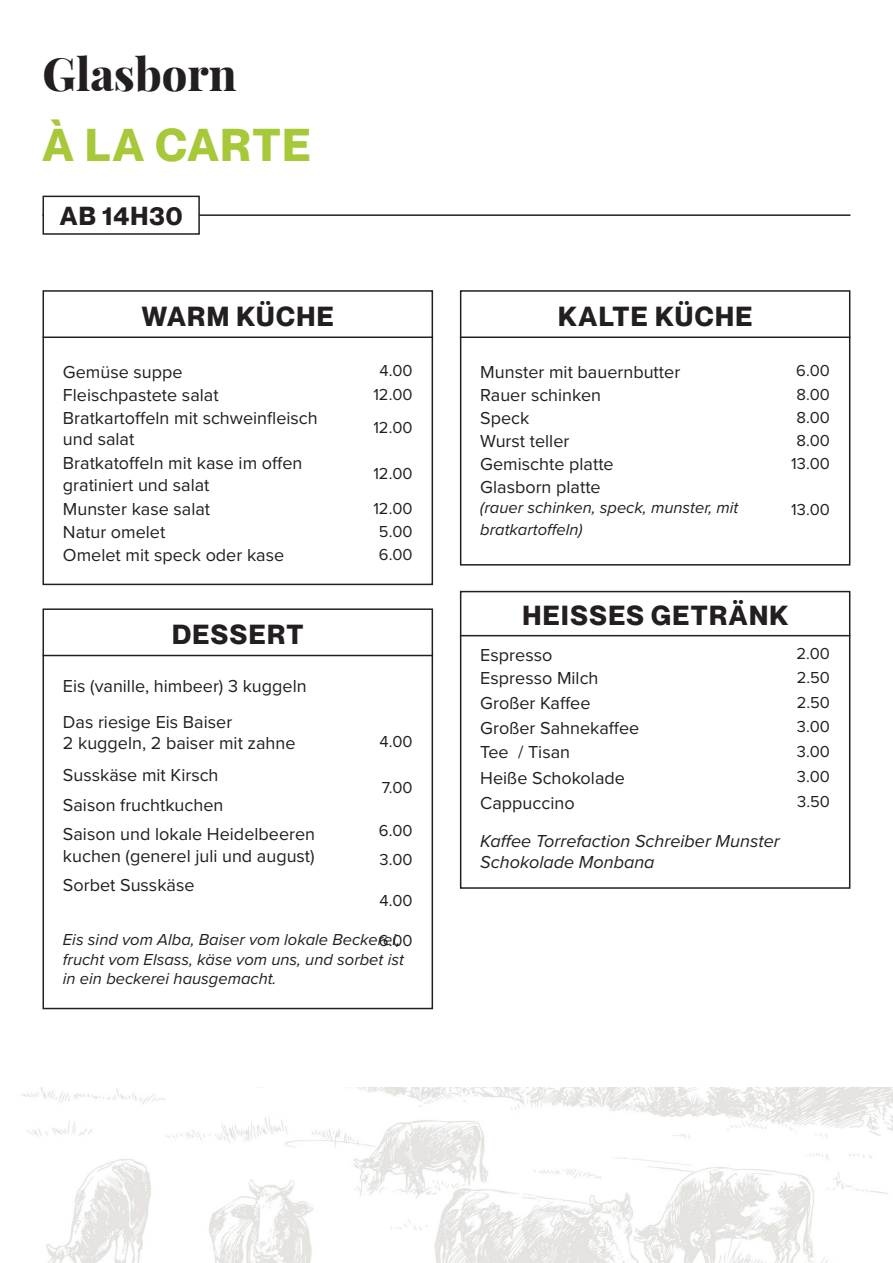
<style>
.page{position:relative;width:893px;height:1263px;background:#fff}
.page>*{position:absolute;margin:0;border:0;box-sizing:border-box;transform-origin:0 0}
.t1{font:800 45px "Playfair Display";color:#231f20}
.t2{font:700 45px "Neue Montreal";letter-spacing:.04em;color:#a6c839}
.t3{font:700 27px "Neue Montreal";letter-spacing:.05em;color:#231f20}
.t4{font:700 25.5px "Neue Montreal";letter-spacing:.04em;color:#231f20}
.t5{font:18px/21.6px "Proxima Nova";color:#231f20}
.t6{font:italic 18px "Proxima Nova";color:#231f20}
.t7{font:italic 16.5px/19.8px "Proxima Nova";color:#231f20}
.t8{font:16.5px "Proxima Nova";color:#231f20}
</style>
<div class="page">
<img style="left:21px;top:1087px;width:872px;height:176px">
<hr style="left:43px;top:214px;width:807px;height:2px;background:#231f20">
<div style="left:43px;top:196px;width:156px;height:38px;background:#fff"></div>
<div style="left:43px;top:196px;width:157px;height:39px;border:2px solid #231f20"></div>
<hr style="left:43px;top:336px;width:390px;height:2px;background:#231f20">
<hr style="left:43px;top:655px;width:390px;height:1px;background:#231f20">
<hr style="left:460px;top:336px;width:390px;height:2px;background:#231f20">
<div style="left:43px;top:290px;width:390px;height:295px;border:2px solid #231f20"></div>
<div style="left:43px;top:608px;width:390px;height:401px;border:2px solid #231f20"></div>
<div style="left:460px;top:290px;width:390px;height:276px;border:2px solid #231f20"></div>
<hr style="left:460px;top:635px;width:390px;height:1px;background:#231f20">
<div style="left:460px;top:591px;width:390px;height:298px;border:2px solid #231f20"></div>
<p class="t1" style="left:43px;top:39px;width:195px">Glasborn</p>
<p class="t2" style="left:43px;top:117px;width:270px">À LA CARTE</p>
<p class="t4" style="left:60px;top:200px;width:124px">AB 14H30</p>
<p class="t3" style="left:142px;top:299px;width:193px">WARM KÜCHE</p>
<p class="t5" style="left:63px;top:360px;width:121px">Gemüse suppe</p>
<p class="t8" style="left:379px;top:359px;width:35px">4.00</p>
<p class="t5" style="left:63px;top:383px;width:157px">Fleischpastete salat</p>
<p class="t8" style="left:373px;top:382px;width:41px">12.00</p>
<p class="t5" style="left:63px;top:406px;width:256px">Bratkartoffeln mit schweinfleisch und salat</p>
<p class="t8" style="left:373px;top:416px;width:41px">12.00</p>
<p class="t5" style="left:63px;top:452px;width:241px">Bratkatoffeln mit kase im offen gratiniert und salat</p>
<p class="t8" style="left:373px;top:461px;width:41px">12.00</p>
<p class="t5" style="left:63px;top:497px;width:149px">Munster kase salat</p>
<p class="t8" style="left:373px;top:496px;width:41px">12.00</p>
<p class="t5" style="left:63px;top:520px;width:104px">Natur omelet</p>
<p class="t8" style="left:379px;top:519px;width:35px">5.00</p>
<p class="t5" style="left:63px;top:543px;width:223px">Omelet mit speck oder kase</p>
<p class="t8" style="left:379px;top:542px;width:35px">6.00</p>
<p class="t3" style="left:172px;top:618px;width:133px">DESSERT</p>
<p class="t5" style="left:63px;top:674px;width:245px">Eis (vanille, himbeer) 3 kuggeln</p>
<p class="t5" style="left:63px;top:710px;width:171px">Das riesige Eis Baiser</p>
<p class="t5" style="left:63px;top:732px;width:234px">2 kuggeln, 2 baiser mit zahne</p>
<p class="t5" style="left:63px;top:763px;width:157px">Susskäse mit Kirsch</p>
<p class="t5" style="left:63px;top:793px;width:162px">Saison fruchtkuchen</p>
<p class="t8" style="left:379px;top:729px;width:35px">4.00</p>
<p class="t8" style="left:382px;top:775px;width:32px">7.00</p>
<p class="t5" style="left:63px;top:822px;width:254px">Saison und lokale Heidelbeeren</p>
<p class="t8" style="left:379px;top:818px;width:35px">6.00</p>
<p class="t5" style="left:63px;top:844px;width:253px">kuchen (generel juli und august)</p>
<p class="t8" style="left:379px;top:888px;width:35px">4.00</p>
<p class="t8" style="left:379px;top:847px;width:35px">3.00</p>
<p class="t5" style="left:63px;top:873px;width:133px">Sorbet Susskäse</p>
<p class="t7" style="left:63px;top:929px;width:342px">Eis sind vom Alba, Baiser vom lokale Beckerei, frucht vom Elsass, käse vom uns, und sorbet ist in ein beckerei hausgemacht.</p>
<p class="t8" style="left:379px;top:928px;width:35px">6.00</p>
<p class="t3" style="left:558px;top:299px;width:196px">KALTE KÜCHE</p>
<p class="t5" style="left:480px;top:360px;width:201px">Munster mit bauernbutter</p>
<p class="t8" style="left:796px;top:359px;width:35px">6.00</p>
<p class="t5" style="left:480px;top:383px;width:122px">Rauer schinken</p>
<p class="t8" style="left:796px;top:382px;width:35px">8.00</p>
<p class="t5" style="left:480px;top:406px;width:51px">Speck</p>
<p class="t8" style="left:796px;top:405px;width:35px">8.00</p>
<p class="t5" style="left:480px;top:429px;width:91px">Wurst teller</p>
<p class="t8" style="left:796px;top:428px;width:35px">8.00</p>
<p class="t5" style="left:480px;top:452px;width:135px">Gemischte platte</p>
<p class="t8" style="left:791px;top:451px;width:40px">13.00</p>
<p class="t5" style="left:480px;top:475px;width:122px">Glasborn platte</p>
<p class="t7" style="left:480px;top:496px;width:260px;line-height:21.6px">(rauer schinken, speck, munster, mit bratkartoffeln)</p>
<p class="t8" style="left:791px;top:497px;width:40px">13.00</p>
<p class="t3" style="left:523px;top:599px;width:267px">HEISSES GETRÄNK</p>
<p class="t5" style="left:480px;top:643px;width:74px">Espresso</p>
<p class="t8" style="left:796px;top:642px;width:35px">2.00</p>
<p class="t5" style="left:480px;top:666px;width:120px">Espresso Milch</p>
<p class="t8" style="left:797px;top:665px;width:35px">2.50</p>
<p class="t5" style="left:480px;top:691px;width:112px">Großer Kaffee</p>
<p class="t5" style="left:480px;top:716px;width:161px">Großer Sahnekaffee</p>
<p class="t8" style="left:797px;top:690px;width:35px">2.50</p>
<p class="t8" style="left:797px;top:714px;width:35px">3.00</p>
<p class="t5" style="left:480px;top:741px;width:91px">Tee / Tisan</p>
<p class="t8" style="left:797px;top:739px;width:35px">3.00</p>
<p class="t5" style="left:480px;top:766px;width:146px">Heiße Schokolade</p>
<p class="t8" style="left:797px;top:764px;width:35px">3.00</p>
<p class="t5" style="left:480px;top:791px;width:96px">Cappuccino</p>
<p class="t8" style="left:797px;top:790px;width:34px">3.50</p>
<p class="t6" style="left:480px;top:827px;width:301px">Kaffee Torrefaction Schreiber Munster</p>
<p class="t6" style="left:480px;top:849px;width:176px">Schokolade Monbana</p>
</div>
